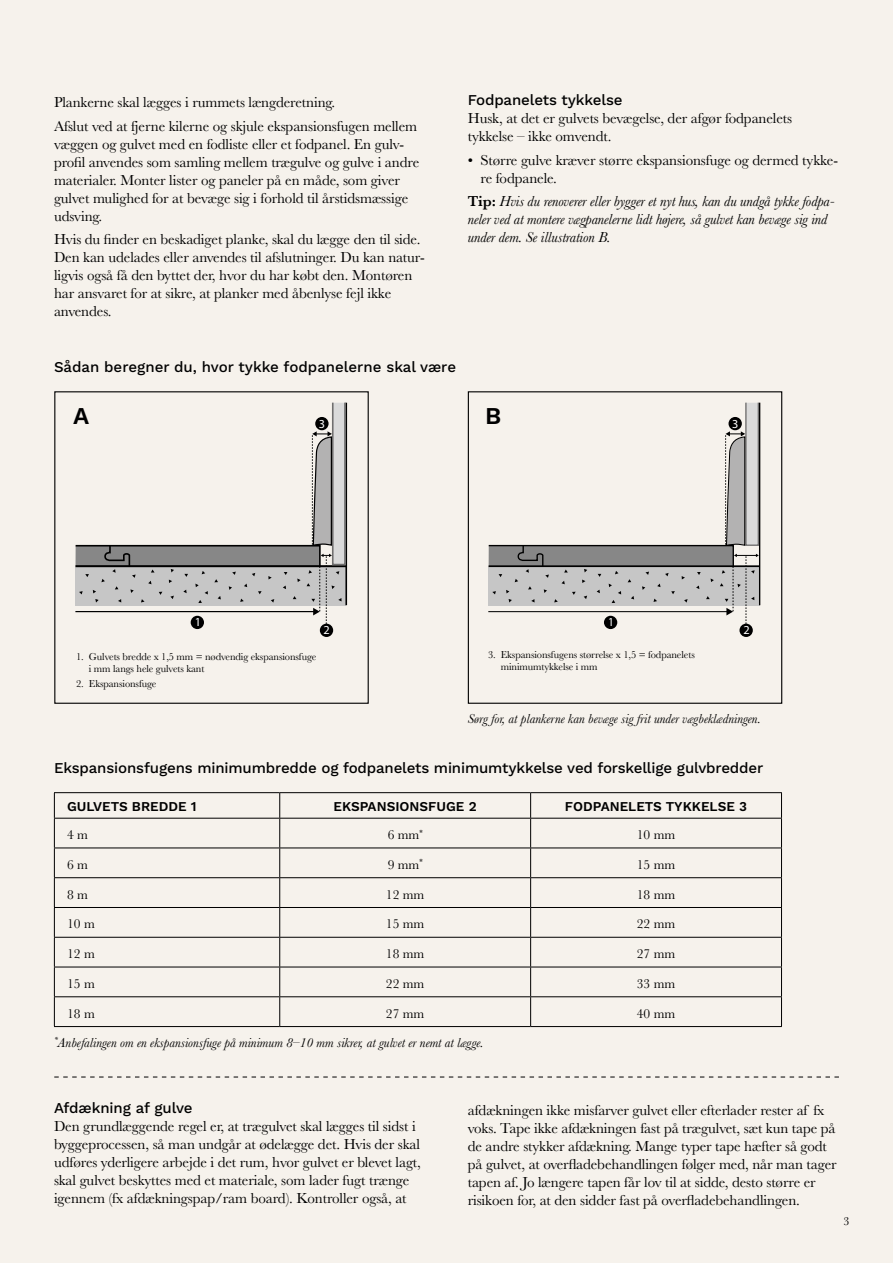
<style>
.page{position:relative;width:893px;height:1263px;background:#f6f2ec}
.page>*{position:absolute;margin:0;border:0;box-sizing:border-box;transform-origin:0 0}
.t1{font:600 24.15px "Work Sans";color:#000}
.t2{font:15px/18px "Baskerville";letter-spacing:-.005em;color:#000}
.t3{font:500 15px "Work Sans";letter-spacing:-.01em;color:#000}
.t4{font:italic 15px/18px "Baskerville";letter-spacing:-.005em;color:#000}
.t5{font:italic 13.5px "Baskerville";color:#000}
.t6{font:13.5px "Baskerville";color:#000}
.t7{font:600 13.5px "Work Sans";color:#000}
.t8{font:12.3px "Myriad Pro";color:#fff}
.t9{font:12.3px "Myriad Pro";color:#fff;scale:.93 1}
.t10{font:12px "Baskerville";color:#000}
.t11{font:10.5px/12px "Baskerville";letter-spacing:-.01em;color:#000}
.s1{font-weight:600;font-style:normal}
</style>
<div class="page">
<div style="left:333px;top:403px;width:12px;height:162px;background:#dadada"></div>
<div style="left:54px;top:391px;width:315px;height:313px;border:1px solid #000"></div>
<div style="left:191px;top:616px;width:13px;height:13px;background:#000;border-radius:50%"></div>
<div style="left:320px;top:624px;width:13px;height:13px;background:#000;border-radius:50%"></div>
<div style="left:315px;top:417px;width:14px;height:13px;background:#000;border-radius:50%"></div>
<hr style="left:345px;top:403px;width:2px;height:202px;background:#000">
<hr style="left:76px;top:565px;width:270px;height:2px;background:#000">
<div style="left:332px;top:402px;width:14px;height:163px;border:2px solid #706f6f"></div>
<svg style="left:75px;top:431px;width:267px;height:193px"></svg>
<hr style="left:54px;top:792px;width:226px;height:1px;background:#000">
<hr style="left:280px;top:792px;width:251px;height:1px;background:#000">
<hr style="left:531px;top:792px;width:251px;height:1px;background:#000">
<hr style="left:54px;top:818px;width:226px;height:1px;background:#000">
<hr style="left:280px;top:818px;width:251px;height:1px;background:#000">
<hr style="left:531px;top:818px;width:251px;height:1px;background:#000">
<hr style="left:54px;top:847px;width:226px;height:1px;background:#000">
<hr style="left:280px;top:847px;width:251px;height:1px;background:#000">
<hr style="left:531px;top:847px;width:251px;height:1px;background:#000">
<hr style="left:54px;top:877px;width:226px;height:1px;background:#000">
<hr style="left:280px;top:877px;width:251px;height:1px;background:#000">
<hr style="left:531px;top:877px;width:251px;height:1px;background:#000">
<hr style="left:54px;top:907px;width:226px;height:1px;background:#000">
<hr style="left:280px;top:907px;width:251px;height:1px;background:#000">
<hr style="left:531px;top:907px;width:251px;height:1px;background:#000">
<hr style="left:54px;top:937px;width:226px;height:1px;background:#000">
<hr style="left:280px;top:937px;width:251px;height:1px;background:#000">
<hr style="left:531px;top:937px;width:251px;height:1px;background:#000">
<hr style="left:54px;top:967px;width:226px;height:1px;background:#000">
<hr style="left:280px;top:967px;width:251px;height:1px;background:#000">
<hr style="left:531px;top:967px;width:251px;height:1px;background:#000">
<hr style="left:54px;top:996px;width:226px;height:1px;background:#000">
<svg style="left:54px;top:793px;width:1px;height:233px"></svg>
<hr style="left:280px;top:996px;width:251px;height:1px;background:#000">
<svg style="left:279px;top:793px;width:1px;height:233px"></svg>
<hr style="left:531px;top:996px;width:251px;height:1px;background:#000">
<svg style="left:530px;top:793px;width:1px;height:233px"></svg>
<svg style="left:781px;top:793px;width:1px;height:233px"></svg>
<hr style="left:54px;top:1026px;width:226px;height:1px;background:#000">
<hr style="left:280px;top:1026px;width:251px;height:1px;background:#000">
<hr style="left:531px;top:1026px;width:251px;height:1px;background:#000">
<div style="left:746px;top:403px;width:13px;height:142px;background:#dadada"></div>
<div style="left:604px;top:616px;width:13px;height:13px;background:#000;border-radius:50%"></div>
<div style="left:739px;top:624px;width:14px;height:13px;background:#000;border-radius:50%"></div>
<div style="left:728px;top:417px;width:14px;height:13px;background:#000;border-radius:50%"></div>
<hr style="left:759px;top:403px;width:1px;height:202px;background:#000">
<div style="left:745px;top:402px;width:14px;height:144px;border:1px solid #706f6f"></div>
<svg style="left:488px;top:431px;width:271px;height:193px"></svg>
<div style="left:468px;top:391px;width:314px;height:313px;border:1px solid #000"></div>
<svg style="left:54px;top:1077px;width:785px;height:1px"></svg>
<p class="t2" style="left:54px;top:91px;width:365px;line-height:23.5px">Plankerne skal lægges i rummets længderetning.<br>Afslut ved at fjerne kilerne og skjule ekspansionsfugen mellem</p>
<p class="t2" style="left:54px;top:135px;width:367px">væggen og gulvet med en fodliste eller et fodpanel. En gulv&shy;profil anvendes som samling mellem trægulve og gulve i andre materialer. Monter lister og paneler på en måde, som giver gulvet mulighed for at bevæge sig i forhold til årstidsmæssige udsving.</p>
<p class="t2" style="left:54px;top:230px;width:372px">Hvis du finder en beskadiget planke, skal du lægge den til side.<br>Den kan udelades eller anvendes til afslutninger. Du kan natur&shy;ligvis også få den byttet der, hvor du har købt den. Montøren har ansvaret for at sikre, at planker med åbenlyse fejl ikke anvendes.</p>
<p class="t3" style="left:468px;top:91px;width:156px">Fodpanelets tykkelse</p>
<p class="t2" style="left:468px;top:109px;width:326px">Husk, at det er gulvets bevægelse, der afgør fodpanelets tykkelse – ikke omvendt.</p>
<p class="t2" style="left:480px;top:151px;width:359px;text-indent:-13px">• Større gulve kræver større ekspansionsfuge og dermed tykke&shy;re fodpanele.</p>
<p class="t4" style="left:468px;top:193px;width:368px"><span class="s1">Tip:</span> Hvis du renoverer eller bygger et nyt hus, kan du undgå tykke fodpa&shy;neler ved at montere vægpanelerne lidt højere, så gulvet kan bevæge sig ind under dem. Se illustration B.</p>
<p class="t3" style="left:54px;top:358px;width:404px">Sådan beregner du, hvor tykke fodpanelerne skal være</p>
<h1 class="t1" style="left:73px;top:401px;width:18px">A</h1>
<p class="t8" style="left:319px;top:416px;width:8px">3</p>
<h1 class="t1" style="left:485px;top:401px;width:18px">B</h1>
<p class="t8" style="left:732px;top:416px;width:8px">3</p>
<p class="t8" style="left:195px;top:615px;width:8px">1</p>
<p class="t8" style="left:323px;top:623px;width:8px">2</p>
<p class="t9" style="left:608px;top:615px;width:8px">1</p>
<p class="t8" style="left:744px;top:622px;width:8px">2</p>
<p class="t11" style="left:89px;top:650px;width:229px;text-indent:-13px">1. Gulvets bredde x 1,5 mm = nødvendig ekspansionsfuge i mm langs hele gulvets kant</p>
<p class="t11" style="left:76px;top:677px;width:82px">2. Ekspansionsfuge</p>
<p class="t11" style="left:501px;top:649px;width:196px;text-indent:-13px">3. Ekspansionsfugens størrelse x 1,5 = fodpanelets minimumtykkelse i mm</p>
<p class="t5" style="left:468px;top:710px;width:295px">Sørg for, at plankerne kan bevæge sig frit under vægbeklædningen.</p>
<p class="t3" style="left:54px;top:759px;width:711px">Ekspansionsfugens minimumbredde og fodpanelets minimumtykkelse ved forskellige gulvbredder</p>
<p class="t7" style="left:67px;top:798px;width:131px">GULVETS BREDDE 1</p>
<p class="t7" style="left:334px;top:798px;width:145px">EKSPANSIONSFUGE 2</p>
<p class="t7" style="left:565px;top:798px;width:184px">FODPANELETS TYKKELSE 3</p>
<p class="t6" style="left:67px;top:826px;width:22px">4 m</p>
<p class="t6" style="left:388px;top:826px;width:37px">6 mm<sup>*</sup></p>
<p class="t6" style="left:637px;top:826px;width:40px">10 mm</p>
<p class="t6" style="left:67px;top:856px;width:22px">6 m</p>
<p class="t6" style="left:388px;top:856px;width:37px">9 mm<sup>*</sup></p>
<p class="t6" style="left:637px;top:856px;width:40px">15 mm</p>
<p class="t6" style="left:67px;top:886px;width:22px">8 m</p>
<p class="t6" style="left:386px;top:886px;width:40px">12 mm</p>
<p class="t6" style="left:637px;top:886px;width:40px">18 mm</p>
<p class="t6" style="left:67px;top:915px;width:29px">10 m</p>
<p class="t6" style="left:386px;top:915px;width:40px">15 mm</p>
<p class="t6" style="left:637px;top:915px;width:40px">22 mm</p>
<p class="t6" style="left:67px;top:945px;width:29px">12 m</p>
<p class="t6" style="left:386px;top:945px;width:40px">18 mm</p>
<p class="t6" style="left:637px;top:945px;width:40px">27 mm</p>
<p class="t6" style="left:67px;top:975px;width:29px">15 m</p>
<p class="t6" style="left:386px;top:975px;width:40px">22 mm</p>
<p class="t6" style="left:637px;top:975px;width:40px">33 mm</p>
<p class="t6" style="left:67px;top:1005px;width:29px">18 m</p>
<p class="t6" style="left:386px;top:1005px;width:40px">27 mm</p>
<p class="t6" style="left:637px;top:1005px;width:40px">40 mm</p>
<p class="t5" style="left:54px;top:1033px;width:431px"><sup>*</sup>Anbefalingen om en ekspansionsfuge på minimum 8–10 mm sikrer, at gulvet er nemt at lægge.</p>
<p class="t3" style="left:54px;top:1099px;width:140px">Afdækning af gulve</p>
<p class="t2" style="left:54px;top:1117px;width:368px">Den grundlæggende regel er, at trægulvet skal lægges til sidst i byggeprocessen, så man undgår at ødelægge det. Hvis der skal udføres yderligere arbejde i det rum, hvor gulvet er blevet lagt, skal gulvet beskyttes med et materiale, som lader fugt trænge igennem (fx afdækningspap/ram board). Kontroller også, at</p>
<p class="t2" style="left:468px;top:1101px;width:370px">afdækningen ikke misfarver gulvet eller efterlader rester af fx voks. Tape ikke afdækningen fast på trægulvet, sæt kun tape på de andre stykker afdækning. Mange typer tape hæfter så godt på gulvet, at overfladebehandlingen følger med, når man tager tapen af. Jo længere tapen får lov til at sidde, desto større er risikoen for, at den sidder fast på overfladebehandlingen.</p>
<p class="t10" style="left:844px;top:1213px;width:7px">3</p>
</div>
